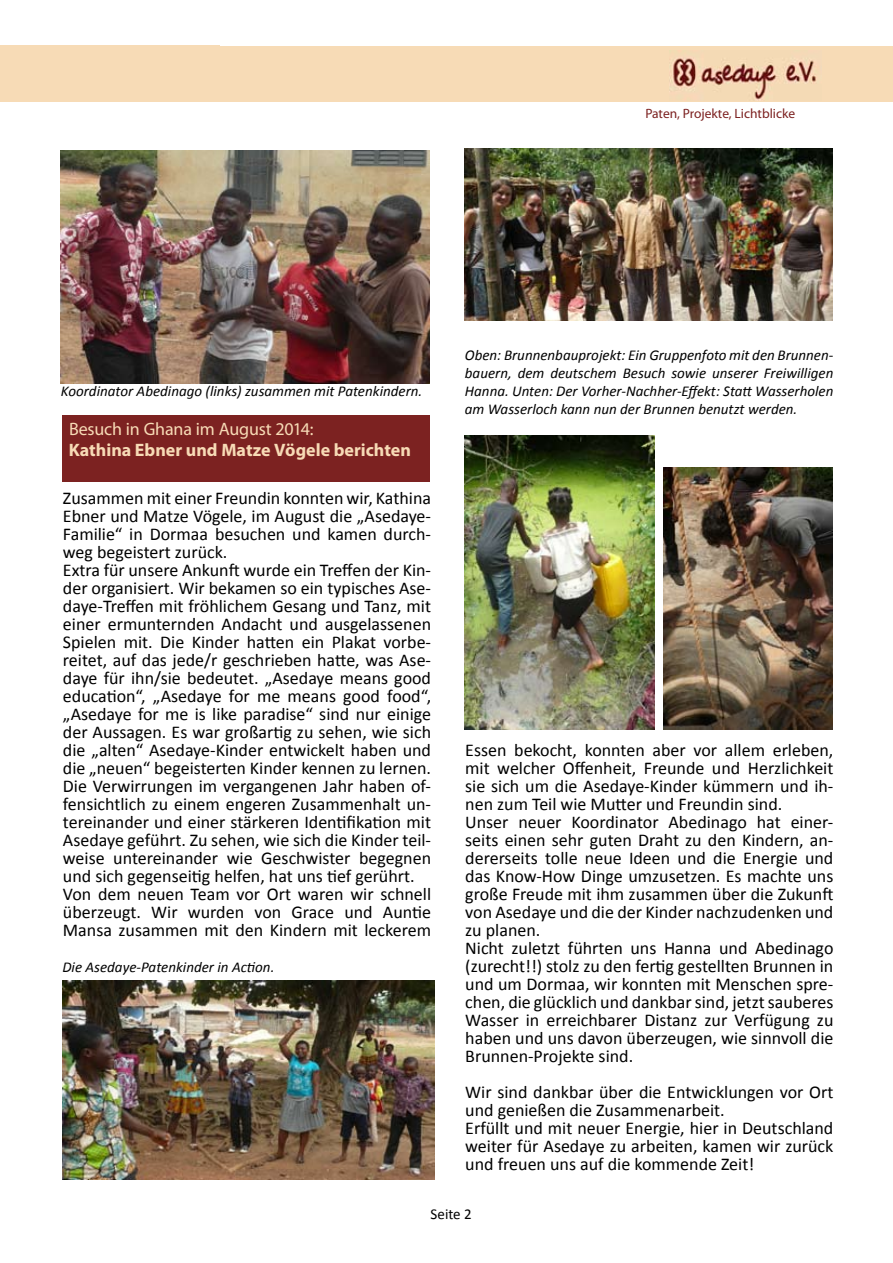
<style>
.page{position:relative;width:893px;height:1263px;background:#fff}
.page>*{position:absolute;margin:0;border:0;box-sizing:border-box;transform-origin:0 0}
.t1{font:18px/18px "Calibri";color:#000}
.t2{font:700 18px "Myriad Pro";color:#f7dbb6}
.t3{font:18px "Myriad Pro";letter-spacing:-.01em;color:#f7dbb6}
.t4{font:italic 15px/18px "Calibri";color:#000;text-align:justify}
.t5{font:15px "Calibri";color:#000}
.t6{font:13.5px "Myriad Pro";color:#7c2120}
</style>
<div class="page">
<div style="left:62px;top:416px;width:367px;height:66px;background:#7c2221"></div>
<div style="left:0;top:46px;width:893px;height:56px;background:#f7dbb6"></div>
<div style="left:0;top:45px;width:220px;height:57px;background:#f7dbb6"></div>
<img style="left:670px;top:57px;width:146px;height:44px">
<img style="left:63px;top:981px;width:371px;height:198px">
<img style="left:61px;top:151px;width:368px;height:233px">
<img style="left:663px;top:468px;width:169px;height:261px">
<img style="left:465px;top:435px;width:189px;height:295px">
<img style="left:464px;top:149px;width:368px;height:172px">
<p class="t6" style="left:645px;top:105px;width:151px">Paten, Projekte, Lichtblicke</p>
<p class="t4" style="left:61px;top:381px;width:363px">Koordinator Abedinago (links) zusammen mit Patenkindern.</p>
<p class="t3" style="left:69px;top:417px;width:246px">Besuch in Ghana im August 2014:</p>
<p class="t2" style="left:69px;top:438px;width:344px">Kathina Ebner und Matze Vögele berichten</p>
<p class="t1" style="left:63px;top:488px;width:370px">Zusammen mit einer Freundin konnten wir, Kathina Ebner und Matze Vögele, im August die „Asedaye-Familie“ in Dormaa besuchen und kamen durch&shy;weg begeistert zurück.<br>Extra für unsere Ankunft wurde ein Treffen der Kin&shy;der organisiert. Wir bekamen so ein typisches Ase&shy;daye-Treffen mit fröhlichem Gesang und Tanz, mit einer ermunternden Andacht und ausgelassenen Spielen mit. Die Kinder hatten ein Plakat vorbe&shy;reitet, auf das jede/r geschrieben hatte, was Ase&shy;daye für ihn/sie bedeutet. „Asedaye means good education“, „Asedaye for me means good food“, „Asedaye for me is like paradise“ sind nur einige der Aussagen. Es war großartig zu sehen, wie sich die „alten“ Asedaye-Kinder entwickelt haben und die „neuen“ begeisterten Kinder kennen zu lernen.<br>Die Verwirrungen im vergangenen Jahr haben of&shy;fensichtlich zu einem engeren Zusammenhalt un&shy;tereinander und einer stärkeren Identifikation mit Asedaye geführt. Zu sehen, wie sich die Kinder teil&shy;weise untereinander wie Geschwister begegnen und sich gegenseitig helfen, hat uns tief gerührt.<br>Von dem neuen Team vor Ort waren wir schnell überzeugt. Wir wurden von Grace und Auntie Mansa zusammen mit den Kindern mit leckerem</p>
<p class="t4" style="left:62px;top:957px;width:214px">Die Asedaye-Patenkinder in Action.</p>
<p class="t4" style="left:465px;top:345px;width:370px">Oben: Brunnenbauprojekt: Ein Gruppenfoto mit den Brunnen&shy;bauern, dem deutschem Besuch sowie unserer Freiwilligen Hanna. Unten: Der Vorher-Nachher-Effekt: Statt Wasserholen am Wasserloch kann nun der Brunnen benutzt werden.</p>
<p class="t1" style="left:465px;top:740px;width:370px">Essen bekocht, konnten aber vor allem erleben, mit welcher Offenheit, Freunde und Herzlichkeit sie sich um die Asedaye-Kinder kümmern und ih&shy;nen zum Teil wie Mutter und Freundin sind.<br>Unser neuer Koordinator Abedinago hat einer&shy;seits einen sehr guten Draht zu den Kindern, an&shy;dererseits tolle neue Ideen und die Energie und das Know-How Dinge umzusetzen. Es machte uns große Freude mit ihm zusammen über die Zukunft von Asedaye und die der Kinder nachzudenken und zu planen.<br>Nicht zuletzt führten uns Hanna und Abedinago (zurecht!!) stolz zu den fertig gestellten Brunnen in und um Dormaa, wir konnten mit Menschen spre&shy;chen, die glücklich und dankbar sind, jetzt sauberes Wasser in erreichbarer Distanz zur Verfügung zu haben und uns davon überzeugen, wie sinnvoll die Brunnen-Projekte sind.</p>
<p class="t1" style="left:465px;top:1082px;width:370px">Wir sind dankbar über die Entwicklungen vor Ort und genießen die Zusammenarbeit.<br>Erfüllt und mit neuer Energie, hier in Deutschland weiter für Asedaye zu arbeiten, kamen wir zurück und freuen uns auf die kommende Zeit!</p>
<p class="t5" style="left:431px;top:1205px;width:43px">Seite 2</p>
</div>
